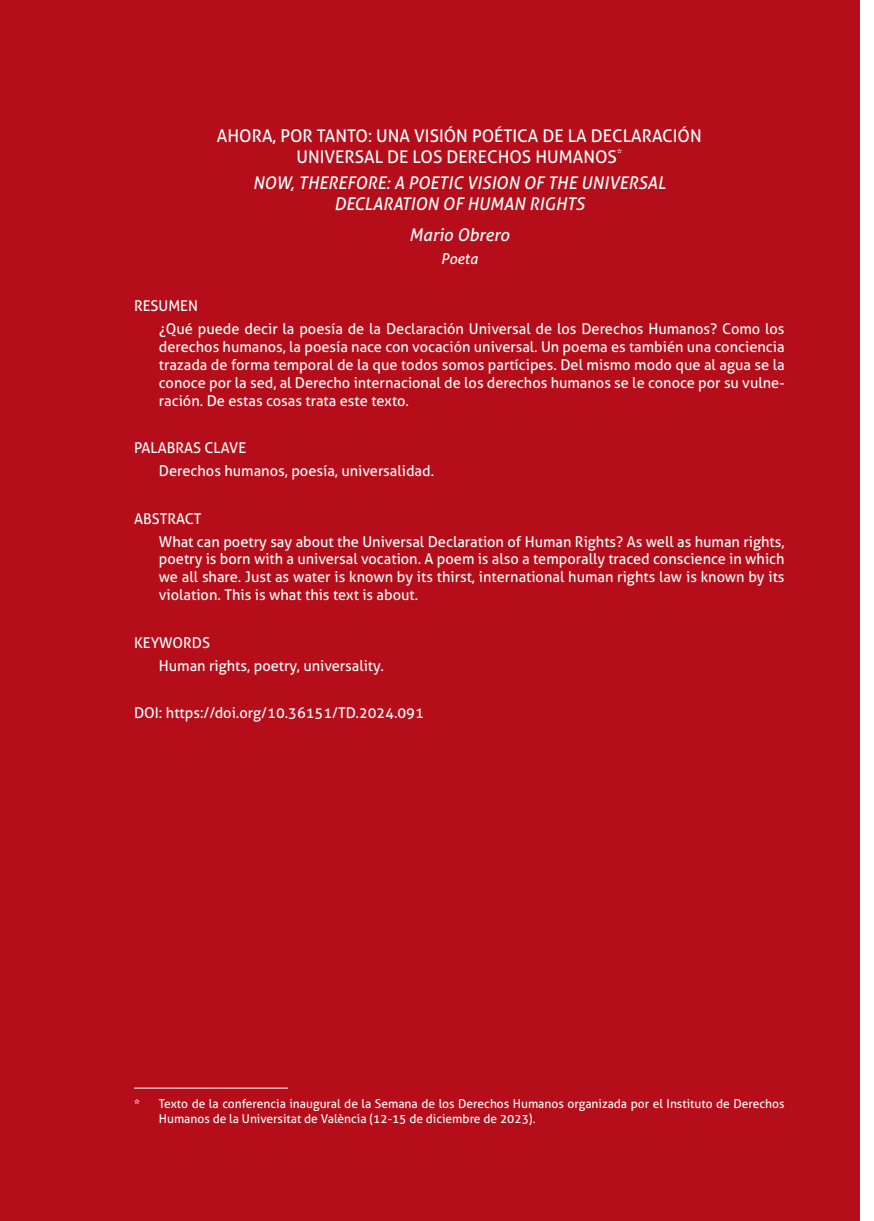
<style>
.page{position:relative;width:874px;height:1221px;background:#fff}
.page>*{position:absolute;margin:0;border:0;box-sizing:border-box;transform-origin:0 0}
.Resumen_título_españ{font:17.5px/21px "Aller";color:#fff;text-align:center}
.Resumen_título_inglé{font:italic 17.5px/21px "Aller";color:#fff;text-align:center}
.Resumen_autor{font:italic 17.5px "Aller";color:#fff}
.Resumen_texto{font:14.88px/17.8px "Aller";color:#fff;text-align:justify}
.Resumen_titular{font:14.88px "Aller";color:#fff}
.Resumen_cargo_con{font:italic 14.88px "Aller";color:#fff}
.Nota{font:12.25px/14.7px "Aller";color:#fff}
</style>
<div class="page">
<div style="left:0;top:0;width:858px;height:1220px;background:#b50e1a"></div>
<hr style="left:134px;top:1087px;width:154px;height:1px;background:#fff">
<p class="Resumen_título_españ" style="left:217px;top:125px;width:486px">AHORA, POR TANTO: UNA VISIÓN POÉTICA DE LA DECLARACIÓN<br>UNIVERSAL DE LOS DERECHOS HUMANOS<sup>*</sup></p>
<p class="Resumen_título_inglé" style="left:253px;top:172px;width:414px">NOW, THEREFORE: A POETIC VISION OF THE UNIVERSAL<br>DECLARATION OF HUMAN RIGHTS</p>
<p class="Resumen_autor" style="left:409px;top:224px;width:102px">Mario Obrero</p>
<p class="Resumen_cargo_con" style="left:440px;top:249px;width:38px">Poeta</p>
<p class="Resumen_titular" style="left:134px;top:297px;width:65px">RESUMEN</p>
<p class="Resumen_texto" style="left:159px;top:320px;width:627px">¿Qué puede decir la poesía de la Declaración Universal de los Derechos Humanos? Como los derechos humanos, la poesía nace con vocación universal. Un poema es también una conciencia trazada de forma temporal de la que todos somos partícipes. Del mismo modo que al agua se la conoce por la sed, al Derecho internacional de los derechos humanos se le conoce por su vulne&shy;ración. De estas cosas trata este texto.</p>
<p class="Resumen_titular" style="left:134px;top:439px;width:114px">PALABRAS CLAVE</p>
<p class="Resumen_texto" style="left:159px;top:462px;width:277px">Derechos humanos, poesía, universalidad.</p>
<p class="Resumen_titular" style="left:134px;top:509px;width:69px">ABSTRACT</p>
<p class="Resumen_texto" style="left:159px;top:532px;width:627px">What can poetry say about the Universal Declaration of Human Rights? As well as human rights, poetry is born with a universal vocation. A poem is also a temporally traced conscience in which we all share. Just as water is known by its thirst, international human rights law is known by its violation. This is what this text is about.</p>
<p class="Resumen_titular" style="left:134px;top:633px;width:77px">KEYWORDS</p>
<p class="Resumen_texto" style="left:159px;top:656px;width:226px">Human rights, poetry, universality.</p>
<p class="Resumen_titular" style="left:134px;top:704px;width:291px">DOI: https://doi.org/10.36151/TD.2024.091</p>
<p class="Nota" style="left:159px;top:1096px;width:627px;text-indent:-25px">* Texto de la conferencia inaugural de la Semana de los Derechos Humanos organizada por el Instituto de Derechos<br>Humanos de la Universitat de València (12-15 de diciembre de 2023).</p>
</div>
